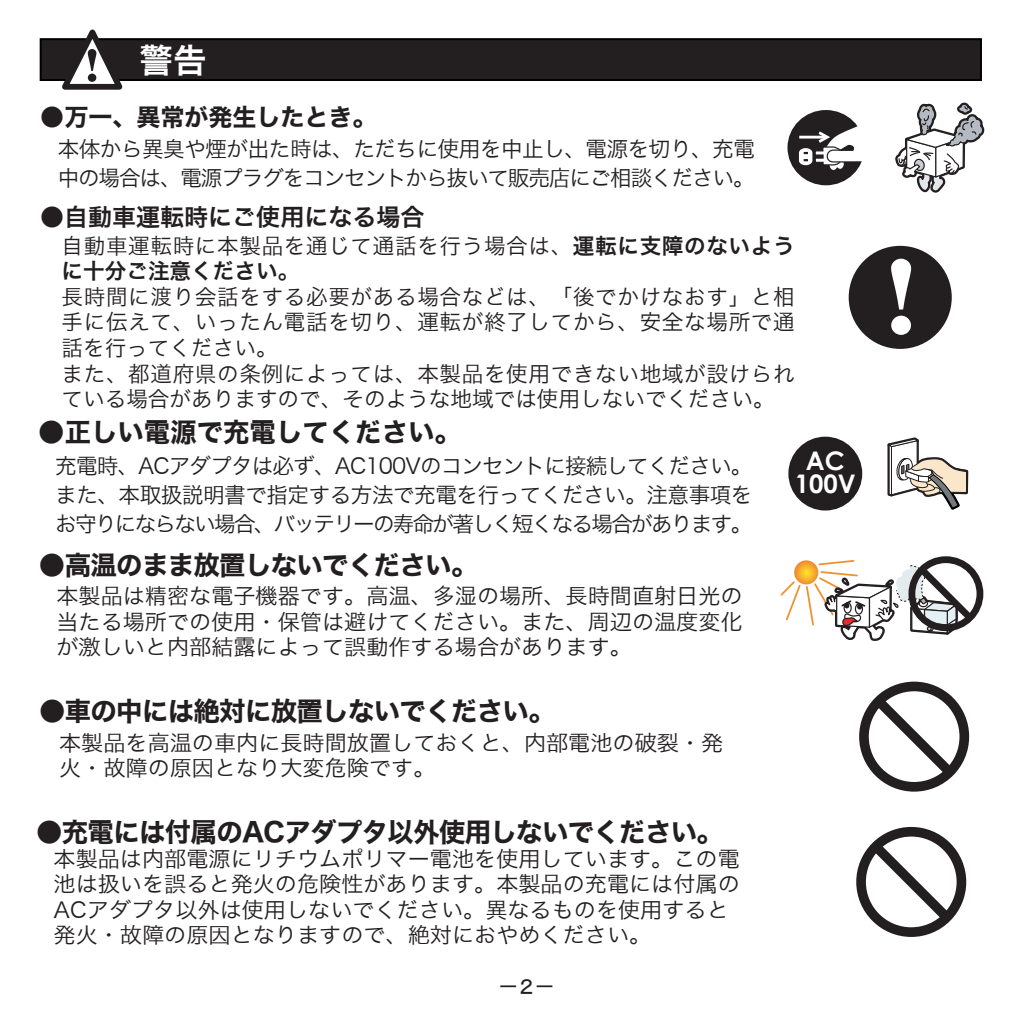
<style>
.page{position:relative;width:1021px;height:1021px;background:#fff}
.page>*{position:absolute;margin:0;border:0;box-sizing:border-box;transform-origin:0 0}
.t1{font:33.6px "Hiragino Kaku W6 90 msp RKSJ H";color:#fff}
.t2{font:26.4px "Hiragino Kaku W7 90 msp RKSJ H";letter-spacing:-.025em;color:#231f20}
.t3{font:26.4px "Hiragino Kaku W7 90 msp RKSJ H";color:#231f20}
.t4{font:700 25.6px/22.4px "Century Gothic";color:#fff;text-align:center}
.t5{font:24px "Hiragino Kaku W6 90 msp RKSJ H";color:#231f20}
.t6{font:24px "Hiragino Kaku W7 90 msp RKSJ H";color:#231f20}
.t7{font:21.6px/25.6px "Hiragino Kaku W3 90 msp RKSJ H";color:#231f20;text-align:justify}
.t8{font:21.6px/25.6px "Hiragino Kaku W3 90 msp RKSJ H";letter-spacing:.03em;color:#231f20}
.t9{font:21.6px/28.8px "Hiragino Kaku W3 90 msp RKSJ H";letter-spacing:-.055em;color:#231f20}
.t10{font:21.6px "Hiragino Kaku W6 90 msp RKSJ H";color:#231f20}
.t11{font:21.6px "MS P Gothic";color:#231f20}
.s1{font-family:"Hiragino Kaku W6 90 msp RKSJ H"}
</style>
<div class="page">
<div style="left:40px;top:38px;width:941px;height:43px;background:#231f20;border:2px solid #000"></div>
<svg style="left:55px;top:29px;width:72px;height:61px"></svg>
<svg style="left:787px;top:110px;width:77px;height:75px"></svg>
<svg style="left:791px;top:114px;width:73px;height:68px"></svg>
<svg style="left:895px;top:70px;width:90px;height:123px"></svg>
<div style="left:859px;top:681px;width:110px;height:110px;border:10px solid #231f20;border-radius:50%"></div>
<svg style="left:865px;top:687px;width:98px;height:98px"></svg>
<div style="left:908px;top:556px;width:75px;height:75px;border:7px solid #231f20;border-radius:50%"></div>
<svg style="left:780px;top:559px;width:199px;height:82px"></svg>
<div style="left:788px;top:436px;width:74px;height:74px;background:#231f20;border:6px solid #231f20;border-radius:50%"></div>
<svg style="left:887px;top:437px;width:82px;height:73px"></svg>
<div style="left:848px;top:246px;width:103px;height:103px;background:#231f20;border:10px solid #231f20;border-radius:50%"></div>
<svg style="left:891px;top:259px;width:20px;height:76px"></svg>
<div style="left:856px;top:827px;width:110px;height:109px;border:10px solid #231f20;border-radius:50%"></div>
<svg style="left:862px;top:832px;width:98px;height:99px"></svg>
<h1 class="t1" style="left:139px;top:43px;width:69px">警告</h1>
<p class="t6" style="left:40px;top:105px;width:337px">●万一、異常が発生したとき。</p>
<p class="t9" style="left:58px;top:136px;width:698px">本体から異臭や煙が出た時は、ただちに使用を中止し、電源を切り、充電中の場合は、電源プラグをコンセントから抜いて販売店にご相談ください。</p>
<p class="t5" style="left:40px;top:204px;width:386px">●自動車運転時にご使用になる場合</p>
<p class="t8" style="left:62px;top:233px;width:734px">自動車運転時に本製品を通じて通話を行う場合は、<span class="s1">運転に支障のないよう</span></p>
<p class="t10" style="left:62px;top:260px;width:239px">に十分ご注意ください。</p>
<p class="t8" style="left:61px;top:284px;width:734px">長時間に渡り会話をする必要がある場合などは、「後でかけなおす」と相手に伝えて、いったん電話を切り、運転が終了してから、安全な場所で通話を行ってください。<br>また、都道府県の条例によっては、本製品を使用できない地域が設けられている場合がありますので、そのような地域では使用しないでください。</p>
<p class="t3" style="left:38px;top:419px;width:424px">●正しい電源で充電してください。</p>
<p class="t7" style="left:55px;top:453px;width:698px;line-height:28.8px">充電時、ACアダプタは必ず、AC100Vのコンセントに接続してください。また、本取扱説明書で指定する方法で充電を行ってください。注意事項をお守りにならない場合、バッテリーの寿命が著しく短くなる場合があります。</p>
<p class="t4" style="left:794px;top:449px;width:62px">AC<br>100V</p>
<p class="t2" style="left:39px;top:552px;width:440px">●高温のまま放置しないでください。</p>
<p class="t7" style="left:56px;top:584px;width:687px">本製品は精密な電子機器です。高温、多湿の場所、長時間直射日光の当たる場所での使用・保管は避けてください。また、周辺の温度変化が激しいと内部結露によって誤動作する場合があります。</p>
<p class="t2" style="left:39px;top:697px;width:517px">●車の中には絶対に放置しないでください。</p>
<p class="t7" style="left:59px;top:730px;width:665px">本製品を高温の車内に長時間放置しておくと、内部電池の破裂・発火・故障の原因となり大変危険です。</p>
<p class="t2" style="left:36px;top:818px;width:688px">●充電には付属のACアダプタ以外使用しないでください。</p>
<p class="t7" style="left:54px;top:846px;width:687px;text-align:left">本製品は内部電源にリチウムポリマー電池を使用しています。この電池は扱いを誤ると発火の危険性があります。本製品の充電には付属のACアダプタ以外は使用しないでください。異なるものを使用すると発火・故障の原因となりますので、絶対におやめください。</p>
<p class="t11" style="left:497px;top:975px;width:59px">－２－</p>
</div>
